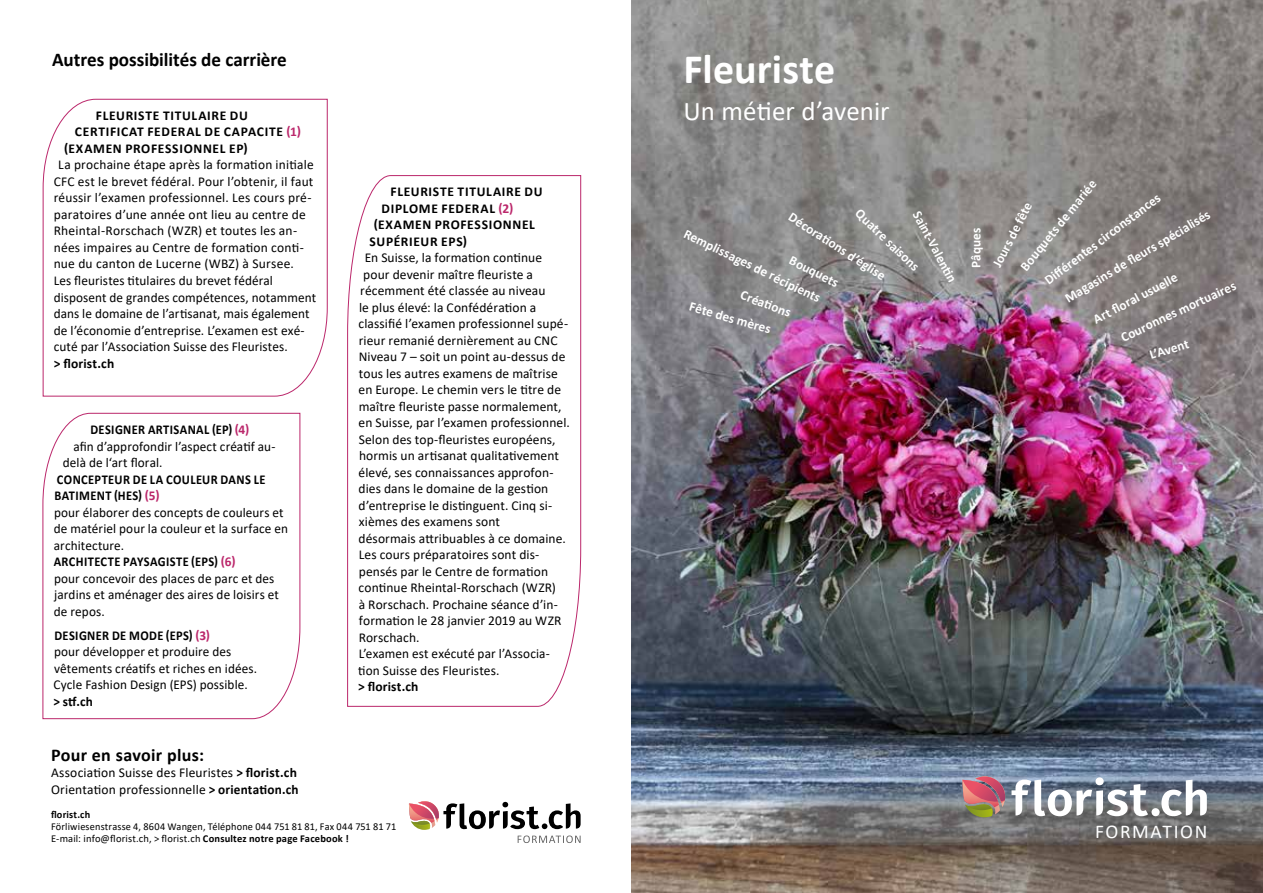
<style>
.page{position:relative;width:1263px;height:893px;background:#fff}
.page>*{position:absolute;margin:0;border:0;box-sizing:border-box;transform-origin:0 0}
.t1{font:700 42px "Calibri";letter-spacing:.005em;color:#fff}
.t2{font:27px "Calibri";color:#fff}
.t3{font:700 19.5px "Calibri";color:#000}
.t4{font:19.5px "Calibri";letter-spacing:.085em;color:#fff}
.t5{font:700 18px "Calibri";letter-spacing:.015em;color:#000}
.t6{font:13.5px/16.5px "Calibri";letter-spacing:.01em;color:#000}
.t7{font:700 13.5px "Calibri";letter-spacing:.01em;color:#fff}
.t8{font:700 13.5px "Calibri";letter-spacing:.05em;color:#000}
.t9{font:700 13.5px "Calibri";letter-spacing:.03em;color:#000;scale:.92 1}
.t10{font:10.5px/12px "Calibri";letter-spacing:.015em;color:#000}
.t11{font:700 10.5px "Calibri";letter-spacing:.02em;color:#000}
.s1{color:#bb276b}
.s2{font-weight:700}
.s3{font-weight:700;color:#bb276b}
</style>
<div class="page">
<img style="left:631px;top:0;width:632px;height:893px">
<svg style="left:42px;top:98px;width:286px;height:299px"></svg>
<svg style="left:42px;top:412px;width:259px;height:307px"></svg>
<svg style="left:347px;top:175px;width:234px;height:532px"></svg>
<img style="left:431px;top:823px;width:5px;height:5px">
<img style="left:411px;top:819px;width:28px;height:4px">
<img style="left:409px;top:801px;width:30px;height:18px">
<img style="left:413px;top:820px;width:18px;height:10px">
<img style="left:411px;top:820px;width:19px;height:5px">
<svg style="left:443px;top:802px;width:138px;height:27px"></svg>
<svg style="left:518px;top:835px;width:63px;height:8px"></svg>
<svg style="left:962px;top:776px;width:43px;height:41px;background:#b1746d"></svg>
<svg style="left:1161px;top:780px;width:46px;height:36px"></svg>
<div style="left:1095px;top:777px;width:9px;height:8px;background:#fff;border-radius:50%"></div>
<div style="left:1151px;top:808px;width:8px;height:8px;background:#fff;border-radius:50%"></div>
<svg style="left:1011px;top:780px;width:137px;height:36px"></svg>
<h3 class="t3" style="left:52px;top:45px;width:236px">Autres possibilités de carrière</h3>
<p class="t8" style="left:96px;top:106px;width:153px">FLEURISTE TITULAIRE DU</p>
<p class="t8" style="left:75px;top:122px;width:228px">CERTIFICAT FEDERAL DE CAPACITE <span class="s1">(1)</span></p>
<p class="t8" style="left:64px;top:139px;width:185px">(EXAMEN PROFESSIONNEL EP)</p>
<p class="t6" style="left:54px;top:156px;width:264px;text-indent:5px">La prochaine étape après la formation initiale CFC est le brevet fédéral. Pour l’obtenir, il faut réussir l’examen professionnel. Les cours pré&shy;paratoires d’une année ont lieu au centre de Rheintal-Rorschach (WZR) et toutes les an&shy;nées impaires au Centre de formation conti&shy;nue du canton de Lucerne (WBZ) à Sursee.<br>Les fleuristes titulaires du brevet fédéral disposent de grandes compétences, notamment dans le domaine de l’artisanat, mais également de l’économie d’entreprise. L’examen est exé&shy;cuté par l’Association Suisse des Fleuristes.</p>
<p class="t8" style="left:54px;top:353px;width:62px">&gt; florist.ch</p>
<p class="t9" style="left:90px;top:420px;width:174px">DESIGNER ARTISANAL (EP) <span class="s1">(4)</span></p>
<p class="t6" style="left:73px;top:437px;width:204px">afin d’approfondir l’aspect créatif au-</p>
<p class="t6" style="left:63px;top:454px;width:101px">delà de l‘art floral.</p>
<p class="t6" style="left:54px;top:470px;width:236px"><span class="s2">CONCEPTEUR DE LA COULEUR DANS LE<br>BATIMENT (HES)</span> <span class="s3">(5)<br></span>pour élaborer des concepts de couleurs et de matériel pour la couleur et la surface en architecture.<br><span class="s2">ARCHITECTE PAYSAGISTE (EPS)</span> <span class="s3">(6)<br></span>pour concevoir des places de parc et des jardins et aménager des aires de loisirs et de repos.</p>
<p class="t6" style="left:54px;top:626px;width:205px"><span class="s2">DESIGNER DE MODE (EPS)</span> <span class="s3">(3)<br></span>pour développer et produire des vêtements créatifs et riches en idées.<br>Cycle Fashion Design (EPS) possible.</p>
<p class="t8" style="left:54px;top:691px;width:41px">&gt; stf.ch</p>
<h3 class="t5" style="left:51px;top:742px;width:154px">Pour en savoir plus:</h3>
<p class="t6" style="left:51px;top:764px;width:249px">Association Suisse des Fleuristes <span class="s2">&gt; florist.ch<br></span>Orientation professionnelle <span class="s2">&gt; orientation.ch</span></p>
<p class="t8" style="left:391px;top:182px;width:153px">FLEURISTE TITULAIRE DU</p>
<p class="t8" style="left:382px;top:199px;width:133px">DIPLOME FEDERAL <span class="s1">(2)</span></p>
<p class="t8" style="left:374px;top:215px;width:163px">(EXAMEN PROFESSIONNEL</p>
<p class="t8" style="left:369px;top:232px;width:99px">SUPÉRIEUR EPS)</p>
<p class="t6" style="left:365px;top:249px;width:179px">En Suisse, la formation continue</p>
<p class="t6" style="left:363px;top:266px;width:171px">pour devenir maître fleuriste a</p>
<p class="t6" style="left:360px;top:282px;width:187px">récemment été classée au niveau</p>
<p class="t6" style="left:359px;top:299px;width:179px">le plus élevé: la Confédération a</p>
<p class="t6" style="left:359px;top:315px;width:211px">classifié l’examen professionnel supé-</p>
<p class="t6" style="left:359px;top:332px;width:200px">rieur remanié dernièrement au CNC</p>
<p class="t6" style="left:359px;top:348px;width:208px">Niveau 7 – soit un point au-dessus de</p>
<p class="t6" style="left:359px;top:365px;width:200px">tous les autres examens de maîtrise</p>
<p class="t6" style="left:359px;top:381px;width:204px">en Europe. Le chemin vers le titre de</p>
<p class="t6" style="left:359px;top:398px;width:204px">maître fleuriste passe normalement,</p>
<p class="t6" style="left:359px;top:414px;width:213px">en Suisse, par l’examen professionnel.</p>
<p class="t6" style="left:359px;top:431px;width:198px">Selon des top-fleuristes européens,</p>
<p class="t6" style="left:359px;top:447px;width:201px">hormis un artisanat qualitativement</p>
<p class="t6" style="left:359px;top:464px;width:196px">élevé, ses connaissances approfon-</p>
<p class="t6" style="left:359px;top:480px;width:191px">dies dans le domaine de la gestion</p>
<p class="t6" style="left:359px;top:497px;width:195px">d’entreprise le distinguent. Cinq si-</p>
<p class="t6" style="left:359px;top:513px;width:143px">xièmes des examens sont</p>
<p class="t6" style="left:359px;top:530px;width:209px">désormais attribuables à ce domaine.</p>
<p class="t6" style="left:359px;top:546px;width:182px">Les cours préparatoires sont dis-</p>
<p class="t6" style="left:359px;top:563px;width:191px">pensés par le Centre de formation</p>
<p class="t6" style="left:359px;top:579px;width:199px">continue Rheintal-Rorschach (WZR)</p>
<p class="t6" style="left:359px;top:596px;width:201px">à Rorschach. Prochaine séance d’in-</p>
<p class="t6" style="left:359px;top:612px;width:204px">formation le 28 janvier 2019 au WZR</p>
<p class="t6" style="left:359px;top:629px;width:62px">Rorschach.</p>
<p class="t6" style="left:359px;top:645px;width:193px">L’examen est exécuté par l’Associa-</p>
<p class="t6" style="left:358px;top:662px;width:143px">tion Suisse des Fleuristes.</p>
<p class="t8" style="left:358px;top:677px;width:62px">&gt; florist.ch</p>
<p class="t11" style="left:51px;top:807px;width:41px">florist.ch</p>
<p class="t10" style="left:51px;top:820px;width:347px">Förliwiesenstrasse 4, 8604 Wangen, Téléphone 044 751 81 81, Fax 044 751 81 71<br>E-mail: info@florist.ch, &gt; florist.ch <span class="s2">Consultez notre page Facebook !</span></p>
<h1 class="t1" style="left:684px;top:39px;width:153px">Fleuriste</h1>
<h2 class="t2" style="left:684px;top:92px;width:208px">Un métier d’avenir</h2>
<p class="t7" style="left:864px;top:204px;width:85px;rotate:44deg">Quatre saisons</p>
<p class="t7" style="left:925px;top:207px;width:80px;rotate:62deg">Saint-Valenti n</p>
<p class="t7" style="left:795px;top:208px;width:114px;rotate:33deg">Décorati ons d’église</p>
<p class="t7" style="left:689px;top:224px;width:152px;rotate:26deg">Remplissages de récipients</p>
<p class="t7" style="left:795px;top:251px;width:55px;rotate:27deg">Bouquets</p>
<p class="t7" style="left:744px;top:285px;width:55px;rotate:21deg">Créati ons</p>
<p class="t7" style="left:692px;top:297px;width:86px;rotate:16deg">Fête des mères</p>
<p class="t7" style="left:966px;top:268px;width:42px;rotate:-90deg">Pâques</p>
<p class="t7" style="left:1015px;top:263px;width:114px;rotate:-51deg">Bouquets de mariée</p>
<p class="t7" style="left:1040px;top:274px;width:143px;rotate:-37deg">Diff érentes circonstances</p>
<p class="t7" style="left:988px;top:262px;width:73px;rotate:-63deg">Jours de fête</p>
<p class="t7" style="left:1061px;top:291px;width:168px;rotate:-31deg">Magasins de fl eurs spécialisés</p>
<p class="t7" style="left:1090px;top:312px;width:95px;rotate:-28deg">Art fl oral usuelle</p>
<p class="t7" style="left:1117px;top:329px;width:127px;rotate:-25deg">Couronnes mortuaires</p>
<p class="t7" style="left:1147px;top:346px;width:42px;rotate:-17deg">L’Avent</p>
<h3 class="t4" style="left:1095px;top:818px;width:114px">FORMATION</h3>
</div>
